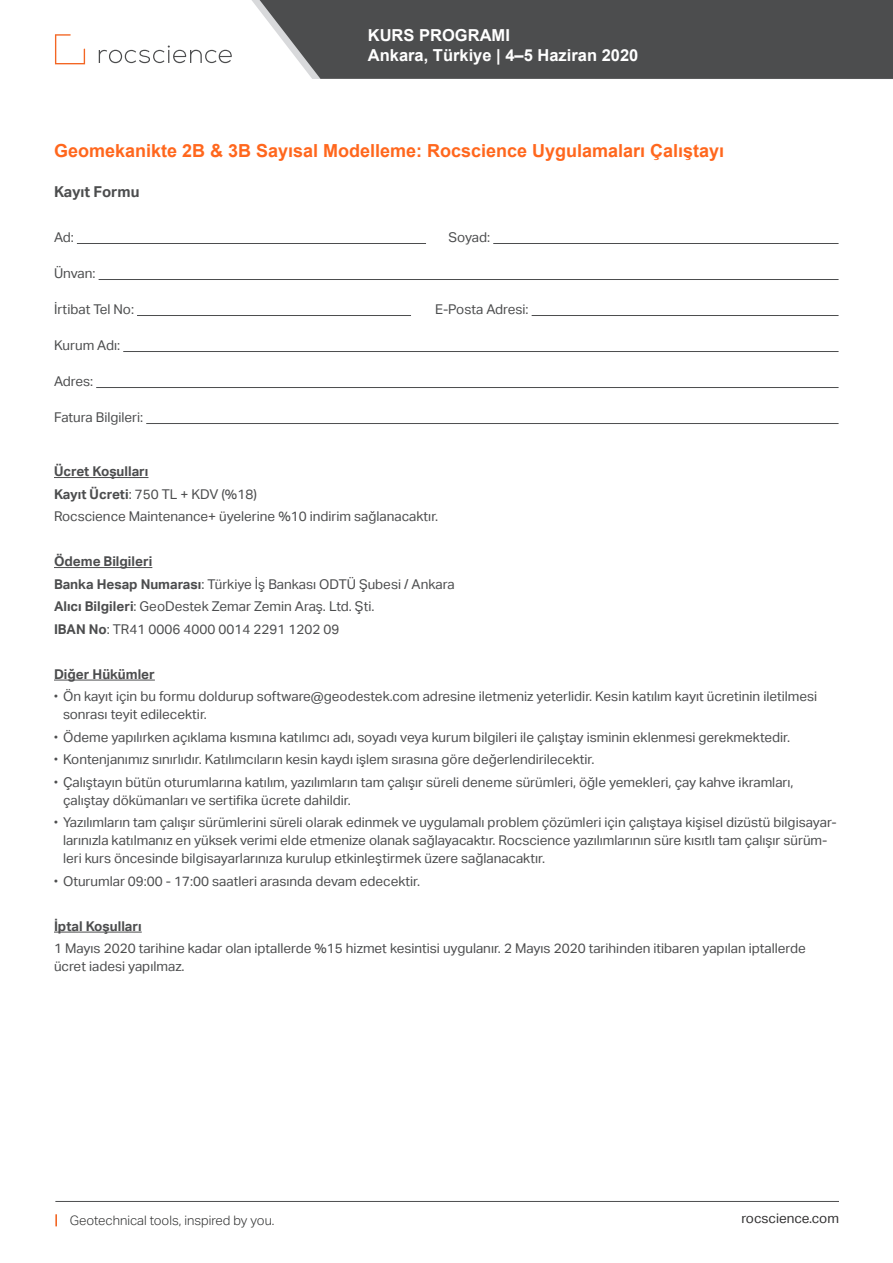
<style>
.page{position:relative;width:893px;height:1263px;background:#fff}
.page>*{position:absolute;margin:0;border:0;box-sizing:border-box;transform-origin:0 0}
.t1{font:700 18px "Arial";color:#ff671d}
.t2{font:700 16.5px "Arial";color:#fff}
.Body__AKG_R__9_12{font:700 15px "Aktiv Grotesk";color:#4c4d4e}
.Body__AKG_R__9_12-2{font:13.5px/18px "Aktiv Grotesk";color:#4c4d4e}
.Body__AKG_R__9_12-3{font:700 13.5px "Aktiv Grotesk";color:#4c4d4e}
.t3{font:13.5px "Aktiv Grotesk";color:#323132}
.t4{font:300 13.2px "Aktiv Grotesk";color:#313232}
.s1{font-weight:700}
.s2{font-size:10.5px}
</style>
<div class="page">
<svg style="left:252px;top:0;width:641px;height:79px;fill:#4c4d4e"></svg>
<svg style="left:99px;top:45px;width:133px;height:18px"></svg>
<svg style="left:55px;top:34px;width:30px;height:30px"></svg>
<svg style="left:55px;top:1214px;width:2px;height:12px"></svg>
<hr style="left:55px;top:1201px;width:784px;height:1px;background:#4c4d4e">
<hr style="left:77px;top:243px;width:349px;height:1px;background:#4c4d4e">
<hr style="left:493px;top:243px;width:345px;height:1px;background:#4c4d4e">
<hr style="left:99px;top:279px;width:740px;height:1px;background:#4c4d4e">
<hr style="left:137px;top:315px;width:274px;height:1px;background:#4c4d4e">
<hr style="left:532px;top:315px;width:307px;height:1px;background:#4c4d4e">
<hr style="left:123px;top:351px;width:716px;height:1px;background:#4c4d4e">
<hr style="left:96px;top:387px;width:743px;height:1px;background:#4c4d4e">
<hr style="left:146px;top:423px;width:693px;height:1px;background:#4c4d4e">
<hr style="left:54px;top:477px;width:94px;height:1px;background:#4c4d4e">
<hr style="left:54px;top:567px;width:98px;height:1px;background:#4c4d4e">
<hr style="left:54px;top:680px;width:101px;height:1px;background:#4c4d4e">
<hr style="left:54px;top:932px;width:88px;height:1px;background:#4c4d4e">
<p class="t2" style="left:368px;top:24px;width:144px">KURS PROGRAMI</p>
<p class="t2" style="left:368px;top:43px;width:272px">Ankara, Türkiye | 4–5 Haziran 2020</p>
<p class="t1" style="left:54px;top:138px;width:672px">Geomekanikte 2B &amp; 3B Sayısal Modelleme: Rocscience Uygulamaları Çalıştayı</p>
<p class="Body__AKG_R__9_12" style="left:54px;top:183px;width:87px">Kayıt Formu</p>
<p class="Body__AKG_R__9_12-2" style="left:54px;top:228px;width:21px">Ad:</p>
<p class="Body__AKG_R__9_12-2" style="left:449px;top:228px;width:43px">Soyad:</p>
<p class="Body__AKG_R__9_12-2" style="left:54px;top:264px;width:43px">Ünvan:</p>
<p class="Body__AKG_R__9_12-2" style="left:54px;top:300px;width:82px">İrtibat Tel No:</p>
<p class="Body__AKG_R__9_12-2" style="left:435px;top:300px;width:95px">E-Posta Adresi:</p>
<p class="Body__AKG_R__9_12-2" style="left:54px;top:336px;width:68px">Kurum Adı:</p>
<p class="Body__AKG_R__9_12-2" style="left:54px;top:372px;width:41px">Adres:</p>
<p class="Body__AKG_R__9_12-2" style="left:54px;top:408px;width:91px">Fatura Bilgileri:</p>
<p class="Body__AKG_R__9_12-3" style="left:54px;top:464px;width:96px">Ücret Koşulları</p>
<p class="Body__AKG_R__9_12-2" style="left:54px;top:485px;width:204px"><span class="s1">Kayıt Ücreti</span>: 750 TL + KDV (%18)</p>
<p class="Body__AKG_R__9_12-2" style="left:54px;top:507px;width:386px">Rocscience Maintenance+ üyelerine %10 indirim sağlanacaktır.</p>
<p class="Body__AKG_R__9_12-3" style="left:54px;top:554px;width:100px">Ödeme Bilgileri</p>
<p class="Body__AKG_R__9_12-2" style="left:54px;top:575px;width:402px"><span class="s1">Banka Hesap Numarası</span>: Türkiye İş Bankası ODTÜ Şubesi / Ankara</p>
<p class="Body__AKG_R__9_12-2" style="left:54px;top:597px;width:322px"><span class="s1">Alıcı Bilgileri</span>: GeoDestek Zemar Zemin Araş. Ltd. Şti.</p>
<p class="Body__AKG_R__9_12-2" style="left:54px;top:620px;width:287px"><span class="s1">IBAN No</span>: TR41 0006 4000 0014 2291 1202 09</p>
<p class="Body__AKG_R__9_12-3" style="left:54px;top:666px;width:102px">Diğer Hükümler</p>
<p class="Body__AKG_R__9_12-2" style="left:63px;top:687px;width:756px;text-indent:-9px"><span class="s2">•</span> Ön kayıt için bu formu doldurup software@geodestek.com adresine iletmeniz yeterlidir. Kesin katılım kayıt ücretinin iletilmesi sonrası teyit edilecektir.</p>
<p class="Body__AKG_R__9_12-2" style="left:54px;top:728px;width:738px"><span class="s2">•</span> Ödeme yapılırken açıklama kısmına katılımcı adı, soyadı veya kurum bilgileri ile çalıştay isminin eklenmesi gerekmektedir.</p>
<p class="Body__AKG_R__9_12-2" style="left:54px;top:750px;width:542px"><span class="s2">•</span> Kontenjanımız sınırlıdır. Katılımcıların kesin kaydı işlem sırasına göre değerlendirilecektir.</p>
<p class="Body__AKG_R__9_12-2" style="left:63px;top:773px;width:732px;text-indent:-9px"><span class="s2">•</span> Çalıştayın bütün oturumlarına katılım, yazılımların tam çalışır süreli deneme sürümleri, öğle yemekleri, çay kahve ikramları, çalıştay dökümanları ve sertifika ücrete dahildir.</p>
<p class="Body__AKG_R__9_12-2" style="left:63px;top:813px;width:775px;text-indent:-9px"><span class="s2">•</span> Yazılımların tam çalışır sürümlerini süreli olarak edinmek ve uygulamalı problem çözümleri için çalıştaya kişisel dizüstü bilgisayar&shy;larınızla katılmanız en yüksek verimi elde etmenize olanak sağlayacaktır. Rocscience yazılımlarının süre kısıtlı tam çalışır sürüm&shy;leri kurs öncesinde bilgisayarlarınıza kurulup etkinleştirmek üzere sağlanacaktır.</p>
<p class="Body__AKG_R__9_12-2" style="left:54px;top:872px;width:368px"><span class="s2">•</span> Oturumlar 09:00 - 17:00 saatleri arasında devam edecektir.</p>
<p class="Body__AKG_R__9_12-3" style="left:54px;top:918px;width:89px">İptal Koşulları</p>
<p class="Body__AKG_R__9_12-2" style="left:54px;top:939px;width:753px">1 Mayıs 2020 tarihine kadar olan iptallerde %15 hizmet kesintisi uygulanır. 2 Mayıs 2020 tarihinden itibaren yapılan iptallerde ücret iadesi yapılmaz.</p>
<p class="t4" style="left:70px;top:1212px;width:206px">Geotechnical tools, inspired by you.</p>
<p class="t3" style="left:741px;top:1211px;width:99px">rocscience.com</p>
</div>
